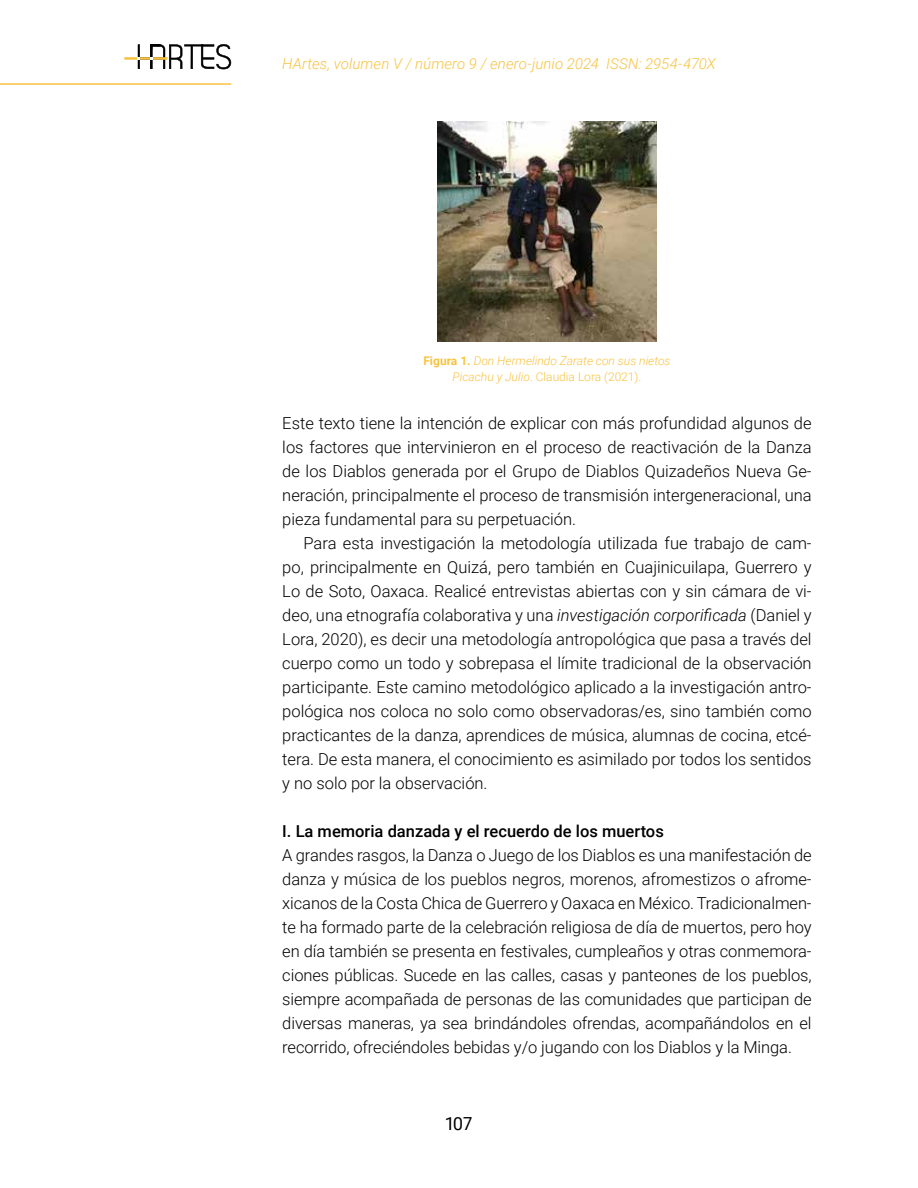
<style>
.page{position:relative;width:918px;height:1188px;background:#fff}
.page>*{position:absolute;margin:0;border:0;box-sizing:border-box;transform-origin:0 0}
.t1{font:18px "Roboto";color:#000}
.t2{font:300 16.5px/24px "Roboto";color:#000;text-align:justify}
.t3{font:500 16.5px "Roboto";color:#000}
.t4{font:italic 300 15px "Roboto";color:#f8c341}
.t5{font:italic 300 12px/16.5px "Roboto";color:#f8c341;text-align:center}
.s1{font-weight:700;font-style:normal}
.s2{font-style:normal}
.s3{font-style:italic}
</style>
<div class="page">
<hr style="left:0;top:83px;width:231px;height:2px;background:#f8c341">
<svg style="left:124px;top:44px;width:107px;height:25px"></svg>
<img style="left:437px;top:121px;width:220px;height:220px">
<p class="t4" style="left:282px;top:53px;width:435px">HArtes, volumen V / número 9 / enero-junio 2024 ISSN: 2954-470X</p>
<p class="t5" style="left:423px;top:352px;width:249px"><span class="s1">Figura 1.</span> Don Hermelindo Zarate con sus nietos<br>Picachu y Julio<span class="s2">. Claudia Lora (2021).</span></p>
<p class="t2" style="left:282px;top:411px;width:531px">Este texto tiene la intención de explicar con más profundidad algunos de los factores que intervinieron en el proceso de reactivación de la Danza de los Diablos generada por el Grupo de Diablos Quizadeños Nueva Ge&shy;neración, principalmente el proceso de transmisión intergeneracional, una pieza fundamental para su perpetuación.</p>
<p class="t2" style="left:282px;top:531px;width:531px;text-indent:21px">Para esta investigación la metodología utilizada fue trabajo de cam&shy;po, principalmente en Quizá, pero también en Cuajinicuilapa, Guerrero y Lo de Soto, Oaxaca. Realicé entrevistas abiertas con y sin cámara de vi&shy;deo, una etnografía colaborativa y una <span class="s3">investigación corporificada</span> (Daniel y Lora, 2020), es decir una metodología antropológica que pasa a través del cuerpo como un todo y sobrepasa el límite tradicional de la observación participante. Este camino metodológico aplicado a la investigación antro&shy;pológica nos coloca no solo como observadoras/es, sino también como practicantes de la danza, aprendices de música, alumnas de cocina, etcé&shy;tera. De esta manera, el conocimiento es asimilado por todos los sentidos y no solo por la observación.</p>
<p class="t3" style="left:282px;top:820px;width:383px">I. La memoria danzada y el recuerdo de los muertos</p>
<p class="t2" style="left:282px;top:843px;width:531px">A grandes rasgos, la Danza o Juego de los Diablos es una manifestación de danza y música de los pueblos negros, morenos, afromestizos o afrome&shy;xicanos de la Costa Chica de Guerrero y Oaxaca en México. Tradicionalmen&shy;te ha formado parte de la celebración religiosa de día de muertos, pero hoy en día también se presenta en festivales, cumpleaños y otras conmemora&shy;ciones públicas. Sucede en las calles, casas y panteones de los pueblos, siempre acompañada de personas de las comunidades que participan de diversas maneras, ya sea brindándoles ofrendas, acompañándolos en el recorrido, ofreciéndoles bebidas y/o jugando con los Diablos y la Minga.</p>
<p class="t1" style="left:445px;top:1111px;width:29px">107</p>
</div>
